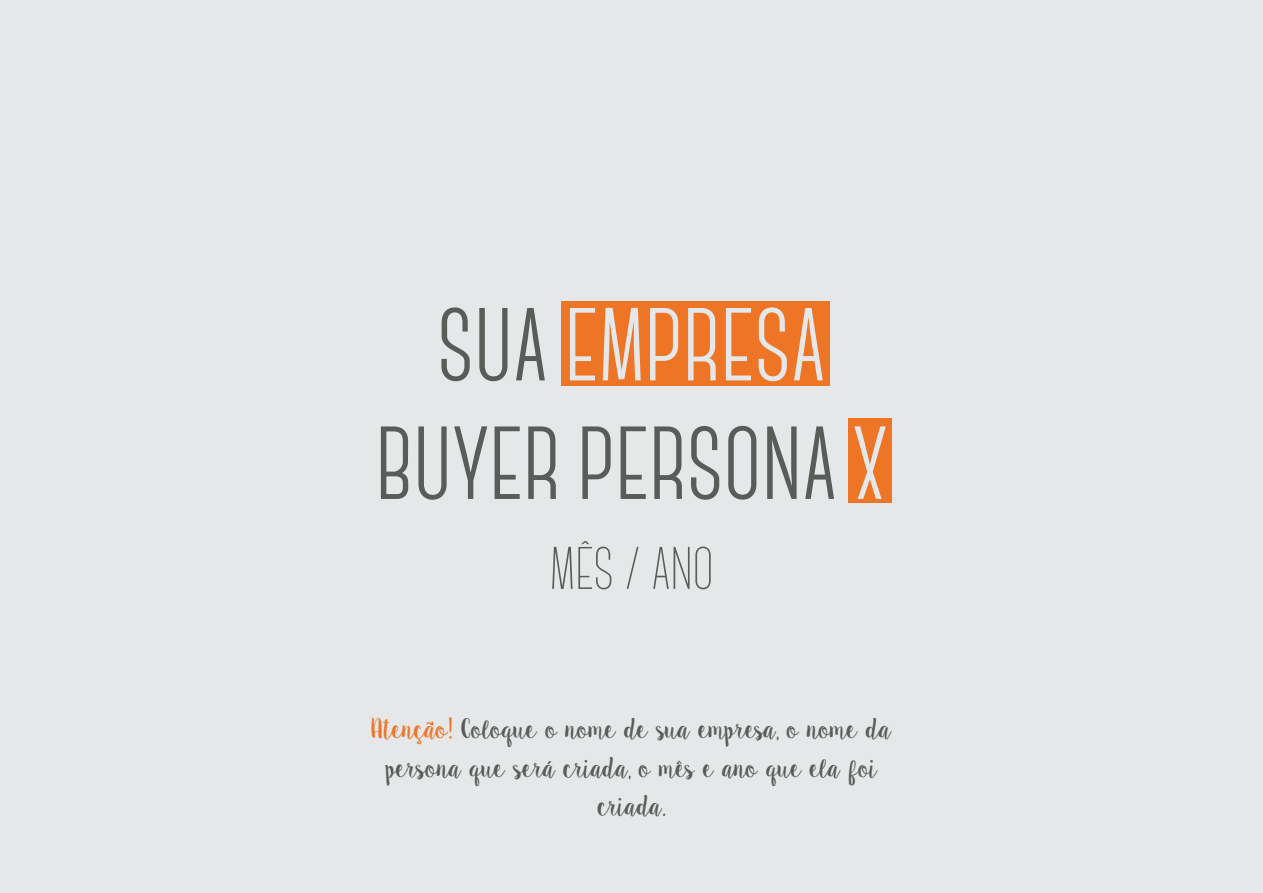
<style>
.page{position:relative;width:1263px;height:893px;background:#fff}
.page>*{position:absolute;margin:0;border:0;box-sizing:border-box;transform-origin:0 0}
.t1{font:700 103.5px/118.5px "Canter";color:#595c59;text-align:center}
.t2{font:300 60px "Canter";color:#595c59}
.t3{font:26.25px/38.4px "Sweet Pea";letter-spacing:-.06em;color:#595c59;text-align:center}
.s1{color:#e6e7e8}
.s2{color:#ee7527}
</style>
<div class="page">
<div style="left:0;top:0;width:1263px;height:892px;background:#e6e7e8"></div>
<div style="left:561px;top:301px;width:268px;height:85px;background:#ee7426"></div>
<div style="left:849px;top:418px;width:43px;height:85px;background:#ee7426"></div>
<h1 class="t1" style="left:375px;top:287px;width:514px">SUA <span class="s1">EMPRESA<br></span>BUYER PERSONA <span class="s1">X</span></h1>
<h2 class="t2" style="left:550px;top:540px;width:165px">MÊS / ANO</h2>
<p class="t3" style="left:371px;top:711px;width:522px"><span class="s2">Atenção!</span> Coloque o nome de sua empresa, o nome da persona que será criada, o mês e ano que ela foi criada.</p>
</div>
